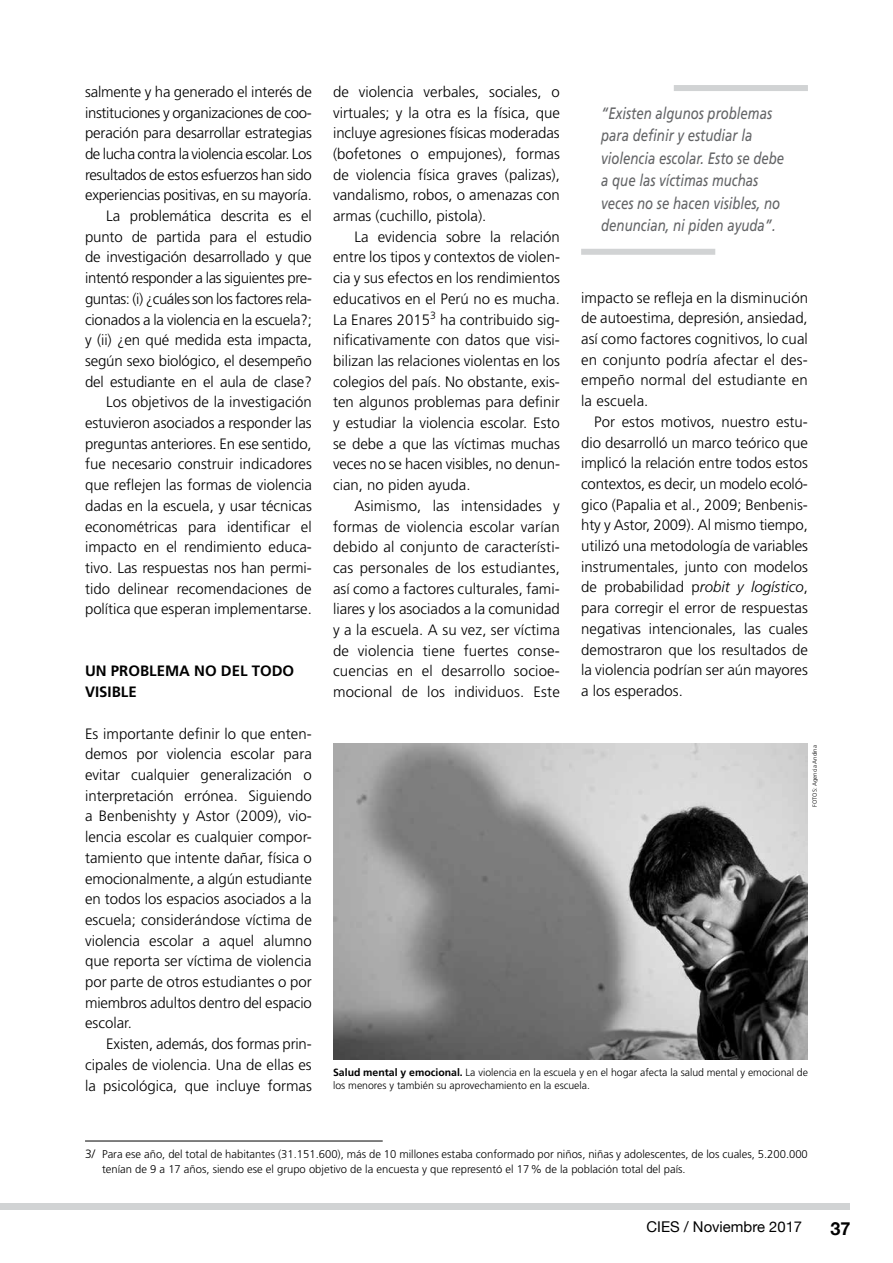
<style>
.page{position:relative;width:893px;height:1263px;background:#fff}
.page>*{position:absolute;margin:0;border:0;box-sizing:border-box;transform-origin:0 0}
.t1{font:700 18px "Helvetica Neue";color:#000}
.t2{font:italic 16.5px/22.5px "Frutiger";color:#636466;scale:.8 1}
.t3{font:300 15px/20.7px "Frutiger";letter-spacing:-.005em;color:#000;text-align:justify}
.t4{font:700 15px/20.7px "Frutiger";color:#000}
.t5{font:14.85px "Helvetica Neue";color:#000}
.t6{font:300 11.25px/15px "Frutiger";color:#000}
.t7{font:300 10.5px/13.5px "Frutiger";color:#000}
.t8{font:300 6px "Frutiger";color:#000}
.s1{font-style:italic}
.s2{font-weight:700}
.s3{font-size:12px}
</style>
<div class="page">
<div style="left:0;top:1203px;width:850px;height:7px;background:#d1d3d4"></div>
<div style="left:581px;top:249px;width:134px;height:6px;background:#d1d3d4"></div>
<div style="left:674px;top:85px;width:134px;height:6px;background:#d1d3d4"></div>
<hr style="left:85px;top:1140px;width:298px;height:1px;background:#000">
<img style="left:333px;top:743px;width:475px;height:317px">
<p class="t3" style="left:85px;top:81px;width:228px;text-align:right">salmente y ha generado el interés de instituciones y organizaciones de coo&shy;peración para desarrollar estrategias de lucha contra la violencia escolar. Los resultados de estos esfuerzos han sido experiencias positivas, en su mayoría.<br>La problemática descrita es el punto de partida para el estudio de investigación desarrollado y que intentó responder a las siguientes pre&shy;guntas: (i) ¿cuáles son los factores rela&shy;cionados a la violencia en la escuela?; y (ii) ¿en qué medida esta impacta, según sexo biológico, el desempeño del estudiante en el aula de clase?<br>Los objetivos de la investigación estuvieron asociados a responder las preguntas anteriores. En ese sentido, fue necesario construir indicadores que reflejen las formas de violencia dadas en la escuela, y usar técnicas econométricas para identificar el impacto en el rendimiento educa&shy;tivo. Las respuestas nos han permi&shy;tido delinear recomendaciones de política que esperan implementarse.</p>
<p class="t4" style="left:85px;top:661px;width:211px">UN PROBLEMA NO DEL TODO<br>VISIBLE</p>
<p class="t3" style="left:85px;top:723px;width:228px">Es importante definir lo que enten&shy;demos por violencia escolar para evitar cualquier generalización o interpretación errónea. Siguiendo a Benbenishty y Astor (2009), vio&shy;lencia escolar es cualquier compor&shy;tamiento que intente dañar, física o emocionalmente, a algún estudiante en todos los espacios asociados a la escuela; considerándose víctima de violencia escolar a aquel alumno que reporta ser víctima de violencia por parte de otros estudiantes o por miembros adultos dentro del espacio escolar.</p>
<p class="t3" style="left:85px;top:1033px;width:228px;text-indent:21px">Existen, además, dos formas prin&shy;cipales de violencia. Una de ellas es la psicológica, que incluye formas</p>
<p class="t3" style="left:333px;top:81px;width:228px">de violencia verbales, sociales, o virtuales; y la otra es la física, que incluye agresiones físicas moderadas (bofetones o empujones), formas de violencia física graves (palizas), vandalismo, robos, o amenazas con armas (cuchillo, pistola).</p>
<p class="t3" style="left:333px;top:226px;width:228px;text-indent:21px">La evidencia sobre la relación entre los tipos y contextos de violen&shy;cia y sus efectos en los rendimientos educativos en el Perú no es mucha.<br>La Enares 2015<sup>3</sup> ha contribuido sig&shy;nificativamente con datos que visi&shy;bilizan las relaciones violentas en los colegios del país. No obstante, exis&shy;ten algunos problemas para definir y estudiar la violencia escolar. Esto se debe a que las víctimas muchas veces no se hacen visibles, no denun&shy;cian, no piden ayuda.</p>
<p class="t3" style="left:333px;top:495px;width:228px;text-indent:21px">Asimismo, las intensidades y formas de violencia escolar varían debido al conjunto de característi&shy;cas personales de los estudiantes, así como a factores culturales, fami&shy;liares y los asociados a la comunidad y a la escuela. A su vez, ser víctima de violencia tiene fuertes conse&shy;cuencias en el desarrollo socioe&shy;mocional de los individuos. Este</p>
<p class="t2" style="left:601px;top:102px;width:230px">“Existen algunos problemas para definir y estudiar la violencia escolar. Esto se debe a que las víctimas muchas veces no se hacen visibles, no denuncian, ni piden ayuda”.</p>
<p class="t3" style="left:581px;top:287px;width:228px">impacto se refleja en la disminución de autoestima, depresión, ansiedad, así como factores cognitivos, lo cual en conjunto podría afectar el des&shy;empeño normal del estudiante en la escuela.</p>
<p class="t3" style="left:581px;top:411px;width:228px;text-indent:13px">Por estos motivos, nuestro estu&shy;dio desarrolló un marco teórico que implicó la relación entre todos estos contextos, es decir, un modelo ecoló&shy;gico (Papalia et al., 2009; Benbenis&shy;hty y Astor, 2009). Al mismo tiempo, utilizó una metodología de variables instrumentales, junto con modelos de probabilidad p<span class="s1">robit y logístico</span>, para corregir el error de respuestas negativas intencionales, las cuales demostraron que los resultados de la violencia podrían ser aún mayores a los esperados.</p>
<p class="t8" style="left:811px;top:807px;width:63px;rotate:-90deg">FOTOS: Agencia Andina</p>
<p class="t7" style="left:333px;top:1065px;width:476px"><span class="s2">Salud mental y emocional.</span> La violencia en la escuela y en el hogar afecta la salud mental y emocional de los menores y también su aprovechamiento en la escuela.</p>
<p class="t6" style="left:102px;top:1147px;width:707px;text-indent:-17px"><span class="s3">3/</span> Para ese año, del total de habitantes (31.151.600), más de 10 millones estaba conformado por niños, niñas y adolescentes, de los cuales, 5.200.000 tenían de 9 a 17 años, siendo ese el grupo objetivo de la encuesta y que representó el 17% de la población total del país.</p>
<p class="t5" style="left:646px;top:1218px;width:157px">CIES / Noviembre 2017</p>
<p class="t1" style="left:830px;top:1217px;width:22px">37</p>
</div>
